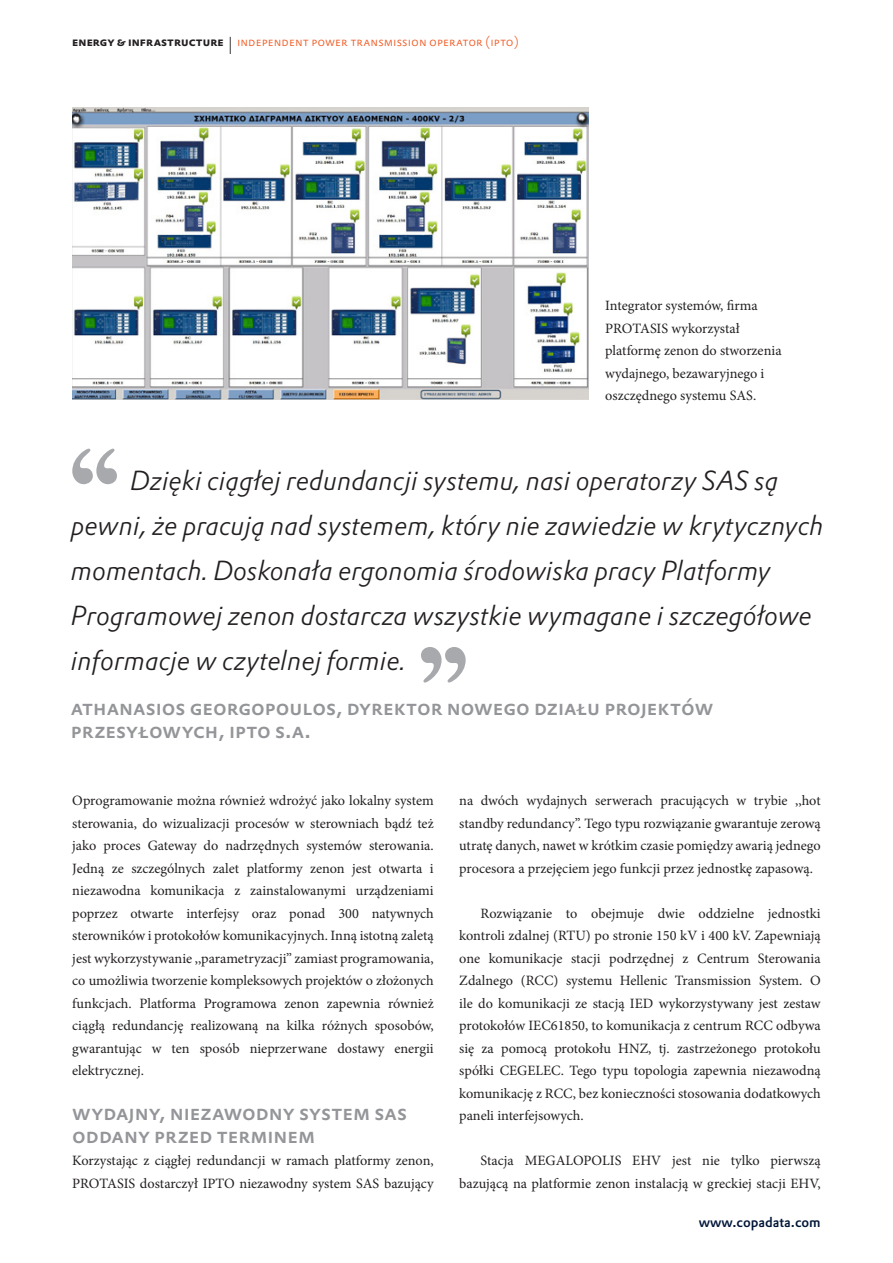
<style>
.page{position:relative;width:893px;height:1263px;background:#fff}
.page>*{position:absolute;margin:0;border:0;box-sizing:border-box;transform-origin:0 0}
.quote{font:italic 300 27px/45px "DTL Prokyon ETOT";color:#231f20}
.quote_caption{font:500 21px/22.5px "DTL Prokyon TOT Caps";color:#939598}
.headlines_in_copy_le{font:500 21px/22.5px "DTL Prokyon ETOT Caps";color:#939598}
.copy_indent_POLNISH{font:14.25px/22.5px "Minion Pro";color:#231f20;text-align:justify}
.copy_no_indent_POLNI{font:14.25px/22.5px "Minion Pro";color:#231f20}
.Caption_left{font:14.25px/22.5px "Minion Pro";color:#231f20}
.t1{font:500 13.5px "DTL Prokyon TOT";color:#001537}
.t2{font:300 12px "DTL Prokyon TOT Caps";letter-spacing:.005em;color:#f15921}
.s1{font-weight:700;color:#231f20}
.s2{font-size:24px;color:#231f20}
</style>
<div class="page">
<img style="left:72px;top:108px;width:516px;height:292px">
<svg style="left:421px;top:647px;width:45px;height:35px"></svg>
<svg style="left:72px;top:449px;width:45px;height:35px"></svg>
<p class="t2" style="left:72px;top:34px;width:448px"><span class="s1">energy &amp; infrastructure</span> <span class="s2">I</span> independent power transmission operator (ipto)</p>
<p class="Caption_left" style="left:605px;top:294px;width:178px">Integrator systemów, firma<br>PROTASIS wykorzystał platformę zenon do stworzenia wydajnego, bezawaryjnego i oszczędnego systemu SAS.</p>
<p class="quote" style="left:71px;top:458px;width:754px;text-indent:59px">Dzięki ciągłej redundancji systemu, nasi operatorzy SAS są pewni, że pracują nad systemem, który nie zawiedzie w krytycznych momentach. Doskonała ergonomia środowiska pracy Platformy Programowej zenon dostarcza wszystkie wymagane i szczegółowe informacje w czytelnej formie.</p>
<p class="quote_caption" style="left:71px;top:696px;width:644px">Athanasios Georgopoulos, dyrektor nowego działu projektów przesyłowych, IPTO</p>
<p class="quote_caption" style="left:275px;top:719px;width:37px">S.A.</p>
<p class="copy_indent_POLNISH" style="left:72px;top:789px;width:363px">Oprogramowanie można również wdrożyć jako lokalny system sterowania, do wizualizacji procesów w sterowniach bądź też jako proces Gateway do nadrzędnych systemów sterowania.<br>Jedną ze szczególnych zalet platformy zenon jest otwarta i niezawodna komunikacja z zainstalowanymi urządzeniami poprzez otwarte interfejsy oraz ponad 300 natywnych sterowników i protokołów komunikacyjnych. Inną istotną zaletą jest wykorzystywanie ,,parametryzacji’’ zamiast programowania, co umożliwia tworzenie kompleksowych projektów o złożonych funkcjach. Platforma Programowa zenon zapewnia również ciągłą redundancję realizowaną na kilka różnych sposobów, gwarantując w ten sposób nieprzerwane dostawy energii elektrycznej.</p>
<p class="headlines_in_copy_le" style="left:72px;top:1101px;width:336px">wydajny, niezawodny system sas oddany przed terminem</p>
<p class="copy_no_indent_POLNI" style="left:72px;top:1149px;width:363px">Korzystając z ciągłej redundancji w ramach platformy zenon,<br>PROTASIS dostarczył IPTO niezawodny system SAS bazujący</p>
<p class="copy_no_indent_POLNI" style="left:459px;top:789px;width:363px;text-align:justify">na dwóch wydajnych serwerach pracujących w trybie ,,hot standby redundancy”. Tego typu rozwiązanie gwarantuje zerową utratę danych, nawet w krótkim czasie pomiędzy awarią jednego procesora a przejęciem jego funkcji przez jednostkę zapasową.</p>
<p class="copy_indent_POLNISH" style="left:459px;top:902px;width:363px;text-indent:21px">Rozwiązanie to obejmuje dwie oddzielne jednostki kontroli zdalnej (RTU) po stronie 150 kV i 400 kV. Zapewniają one komunikacje stacji podrzędnej z Centrum Sterowania Zdalnego (RCC) systemu Hellenic Transmission System. O ile do komunikacji ze stacją IED wykorzystywany jest zestaw protokołów IEC61850, to komunikacja z centrum RCC odbywa się za pomocą protokołu HNZ, tj. zastrzeżonego protokołu spółki CEGELEC. Tego typu topologia zapewnia niezawodną komunikację z RCC, bez konieczności stosowania dodatkowych paneli interfejsowych.</p>
<p class="copy_indent_POLNISH" style="left:459px;top:1149px;width:363px;text-align:right">Stacja MEGALOPOLIS EHV jest nie tylko pierwszą bazującą na platformie zenon instalacją w greckiej stacji EHV,</p>
<p class="t1" style="left:699px;top:1213px;width:124px">www.copadata.com</p>
</div>
